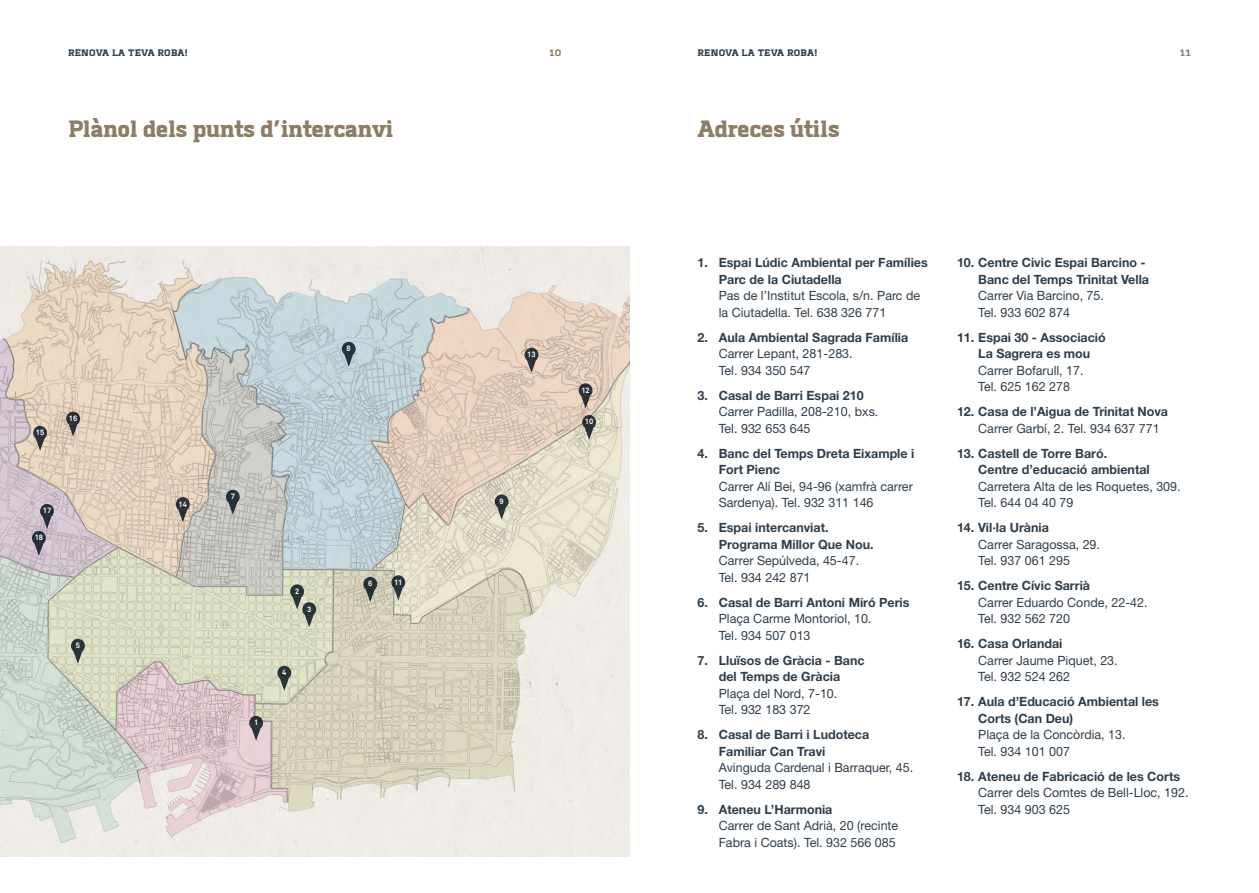
<style>
.page{position:relative;width:1259px;height:893px;background:#fff}
.page>*{position:absolute;margin:0;border:0;box-sizing:border-box;transform-origin:0 0}
.t1{font:900 30px "Abula";letter-spacing:-.02em;color:#8d7d65}
.t2{font:12.75px/16.5px "Helvetica Neue";color:#2f3e4b}
.t3{font:700 12.75px/16.5px "Helvetica Neue";color:#2f3e4b}
.t4{font:900 12px "Abula";letter-spacing:.015em;color:#2f3e4b}
.t5{font:900 12px "Abula";color:#8d7d65}
.t6{font:700 7.65px "Akkurat";color:#fff;scale:.95 1}
.s1{font-weight:700}
.s2{font-weight:400}
</style>
<div class="page">
<img style="left:0;top:247px;width:629px;height:609px">
<svg style="left:391px;top:575px;width:14px;height:25px"></svg>
<svg style="left:363px;top:577px;width:14px;height:25px"></svg>
<svg style="left:249px;top:716px;width:14px;height:25px"></svg>
<svg style="left:277px;top:666px;width:14px;height:25px"></svg>
<svg style="left:582px;top:415px;width:14px;height:25px"></svg>
<svg style="left:33px;top:426px;width:14px;height:25px"></svg>
<svg style="left:66px;top:412px;width:14px;height:25px"></svg>
<svg style="left:176px;top:497px;width:14px;height:25px"></svg>
<svg style="left:579px;top:383px;width:13px;height:25px"></svg>
<svg style="left:495px;top:494px;width:13px;height:26px"></svg>
<svg style="left:226px;top:490px;width:14px;height:25px"></svg>
<svg style="left:290px;top:584px;width:26px;height:43px"></svg>
<svg style="left:71px;top:639px;width:14px;height:25px"></svg>
<svg style="left:524px;top:348px;width:14px;height:25px"></svg>
<svg style="left:32px;top:504px;width:22px;height:52px"></svg>
<svg style="left:342px;top:342px;width:14px;height:25px"></svg>
<p class="t4" style="left:68px;top:46px;width:121px">RENOVA LA TEVA ROBA!</p>
<p class="t5" style="left:549px;top:46px;width:14px">10</p>
<p class="t4" style="left:697px;top:46px;width:121px">RENOVA LA TEVA ROBA!</p>
<p class="t5" style="left:1179px;top:46px;width:13px">11</p>
<p class="t1" style="left:68px;top:112px;width:327px">Plànol dels punts d’intercanvi</p>
<p class="t1" style="left:697px;top:112px;width:144px">Adreces útils</p>
<p class="t6" style="left:36px;top:428px;width:10px">15</p>
<p class="t6" style="left:69px;top:413px;width:10px">16</p>
<p class="t6" style="left:43px;top:506px;width:10px">17</p>
<p class="t6" style="left:35px;top:533px;width:10px">18</p>
<p class="t6" style="left:76px;top:641px;width:6px">5</p>
<p class="t6" style="left:347px;top:344px;width:6px">8</p>
<p class="t6" style="left:179px;top:499px;width:10px">14</p>
<p class="t6" style="left:231px;top:492px;width:6px">7</p>
<p class="t6" style="left:254px;top:718px;width:6px">1</p>
<p class="t6" style="left:295px;top:586px;width:6px">2</p>
<p class="t6" style="left:307px;top:604px;width:6px">3</p>
<p class="t6" style="left:282px;top:668px;width:6px">4</p>
<p class="t6" style="left:368px;top:579px;width:6px">6</p>
<p class="t6" style="left:394px;top:577px;width:10px">11</p>
<p class="t6" style="left:527px;top:350px;width:10px">13</p>
<p class="t6" style="left:499px;top:496px;width:6px">9</p>
<p class="t6" style="left:581px;top:385px;width:10px">12</p>
<p class="t6" style="left:585px;top:417px;width:10px">10</p>
<p class="t2" style="left:719px;top:254px;width:210px;text-indent:-21px"><span class="s1">1. Espai Lúdic Ambiental per Famílies<br>Parc de la Ciutadella<br></span>Pas de l’Institut Escola, s/n. Parc de la Ciutadella. Tel. 638 326 771</p>
<p class="t2" style="left:719px;top:329px;width:191px;text-indent:-21px"><span class="s1">2. Aula Ambiental Sagrada Família<br></span>Carrer Lepant, 281-283.<br>Tel. 934 350 547</p>
<p class="t2" style="left:719px;top:387px;width:161px;text-indent:-21px"><span class="s1">3. Casal de Barri Espai 210<br></span>Carrer Padilla, 208-210, bxs.<br>Tel. 932 653 645</p>
<p class="t2" style="left:719px;top:445px;width:197px;text-indent:-21px"><span class="s1">4. Banc del Temps Dreta Eixample i<br>Fort Pienc<br></span>Carrer Alí Bei, 94-96 (xamfrà carrer<br>Sardenya). Tel. 932 311 146</p>
<p class="t3" style="left:719px;top:519px;width:156px;text-indent:-21px">5. Espai intercanviat.<br>Programa Millor Que Nou.<br><span class="s2">Carrer Sepúlveda, 45-47.<br>Tel. 934 242 871</span></p>
<p class="t2" style="left:719px;top:594px;width:192px;text-indent:-21px"><span class="s1">6. Casal de Barri Antoni Miró Peris<br></span>Plaça Carme Montoriol, 10.<br>Tel. 934 507 013</p>
<p class="t3" style="left:719px;top:652px;width:147px;text-indent:-21px">7. Lluïsos de Gràcia - Banc del Temps de Gràcia<br><span class="s2">Plaça del Nord, 7-10.<br>Tel. 932 183 372</span></p>
<p class="t2" style="left:719px;top:726px;width:196px;text-indent:-21px"><span class="s1">8. Casal de Barri i Ludoteca<br>Familiar Can Travi<br></span>Avinguda Cardenal i Barraquer, 45.<br>Tel. 934 289 848</p>
<p class="t2" style="left:719px;top:801px;width:181px;text-indent:-21px"><span class="s1">9. Ateneu L’Harmonia<br></span>Carrer de Sant Adrià, 20 (recinte<br>Fabra i Coats). Tel. 932 566 085</p>
<p class="t3" style="left:978px;top:254px;width:172px;text-indent:-21px">10. Centre Civic Espai Barcino -<br>Banc del Temps Trinitat Vella<br><span class="s2">Carrer Via Barcino, 75.<br>Tel. 933 602 874</span></p>
<p class="t3" style="left:978px;top:328px;width:129px;text-indent:-21px">11. Espai 30 - Associació<br>La Sagrera es mou<br><span class="s2">Carrer Bofarull, 17.<br>Tel. 625 162 278</span></p>
<p class="t3" style="left:978px;top:403px;width:191px;text-indent:-21px">12. Casa de l’Aigua de Trinitat Nova<br><span class="s2">Carrer Garbí, 2. Tel. 934 637 771</span></p>
<p class="t3" style="left:978px;top:444px;width:204px;text-indent:-21px">13. Castell de Torre Baró.<br>Centre d’educació ambiental<br><span class="s2">Carretera Alta de les Roquetes, 309.<br>Tel. 644 04 40 79</span></p>
<p class="t2" style="left:978px;top:519px;width:123px;text-indent:-21px"><span class="s1">14. Vil·la Urània<br></span>Carrer Saragossa, 29.<br>Tel. 937 061 295</p>
<p class="t2" style="left:978px;top:577px;width:171px;text-indent:-21px"><span class="s1">15. Centre Cívic Sarrià<br></span>Carrer Eduardo Conde, 22-42.<br>Tel. 932 562 720</p>
<p class="t2" style="left:978px;top:635px;width:141px;text-indent:-21px"><span class="s1">16. Casa Orlandai<br></span>Carrer Jaume Piquet, 23.<br>Tel. 932 524 262</p>
<p class="t3" style="left:978px;top:693px;width:182px;text-indent:-21px">17. Aula d’Educació Ambiental les<br>Corts (Can Deu)<br><span class="s2">Plaça de la Concòrdia, 13.<br>Tel. 934 101 007</span></p>
<p class="t2" style="left:978px;top:768px;width:212px;text-indent:-21px"><span class="s1">18. Ateneu de Fabricació de les Corts<br></span>Carrer dels Comtes de Bell-Lloc, 192.<br>Tel. 934 903 625</p>
</div>
